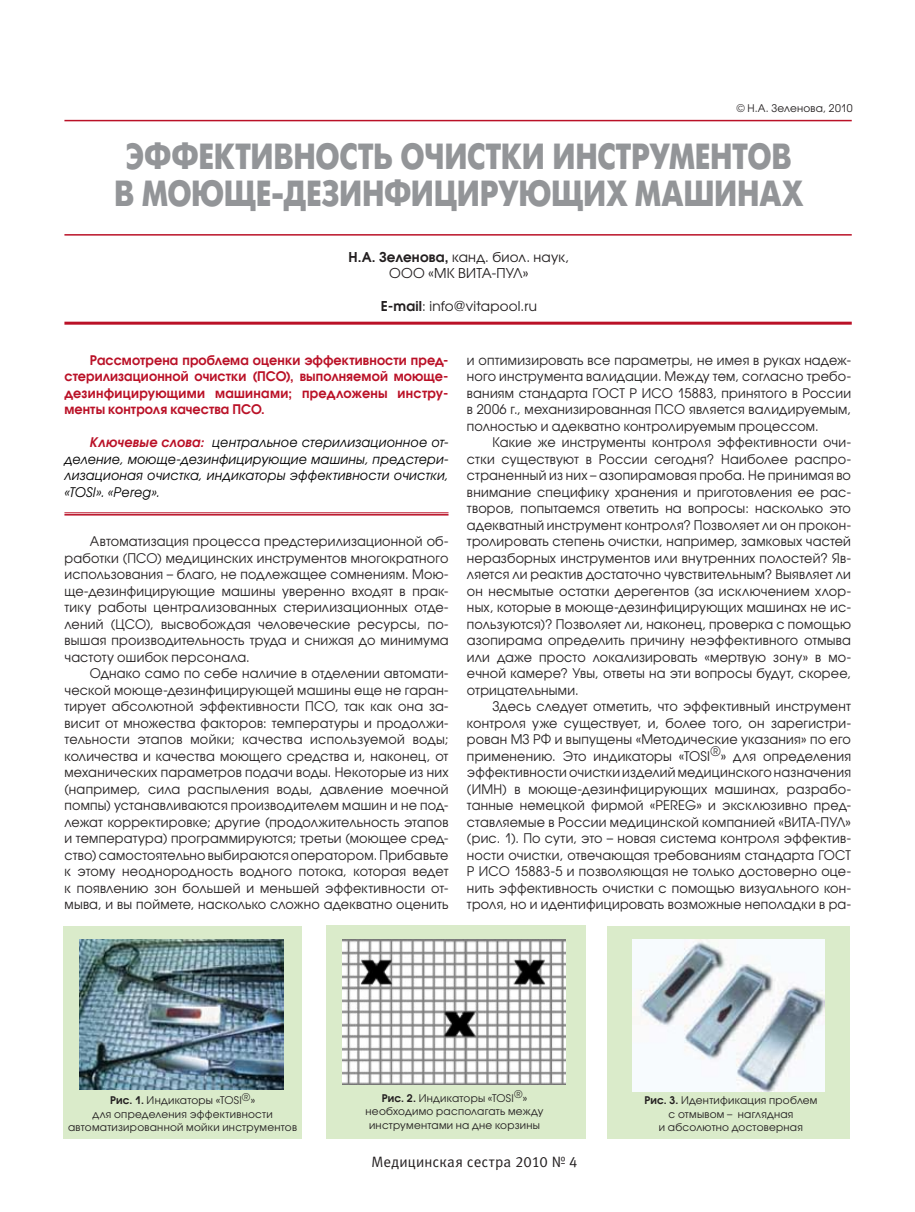
<style>
.page{position:relative;width:915px;height:1212px;background:#fff}
.page>*{position:absolute;margin:0;border:0;box-sizing:border-box;transform-origin:0 0}
.t1{font:700 36.3px/37.5px "Futuris C";letter-spacing:-.01em;color:#939598;text-align:center;scale:.82 1}
.t2{font:15px "Meta C";letter-spacing:.01em;color:#231f20}
.t3{font:13.5px/16.5px "Avant Garde Gothic C";letter-spacing:.015em;color:#231f20;text-align:center}
.t4{font:13.2px/16.5px "Avant Garde Gothic C";letter-spacing:.015em;color:#231f20;text-align:justify}
.t5{font:600 13.2px/16.5px "Avant Garde Gothic C";letter-spacing:.005em;color:#ba1127;text-align:justify}
.t6{font:italic 13.2px/16.5px "Avant Garde Gothic C";letter-spacing:.015em;color:#000;text-align:justify}
.t7{font:10.5px/13.5px "Avant Garde Gothic C";letter-spacing:.025em;color:#231f20;text-align:center}
.s1{font-weight:600}
.s2{font-weight:600;color:#ba1127}
</style>
<div class="page">
<hr style="left:64px;top:322px;width:787px;height:3px;background:#ba1127">
<hr style="left:64px;top:234px;width:787px;height:2px;background:#ba1127">
<hr style="left:64px;top:120px;width:787px;height:1px;background:#ba1127">
<hr style="left:64px;top:514px;width:384px;height:1px;background:#ba1127">
<hr style="left:64px;top:512px;width:384px;height:1px;background:#ba1127">
<div style="left:63px;top:926px;width:238px;height:212px;background:#daebca"></div>
<img style="left:80px;top:939px;width:204px;height:151px">
<div style="left:326px;top:925px;width:259px;height:214px;background:#daebca"></div>
<img style="left:342px;top:939px;width:223px;height:145px">
<div style="left:607px;top:926px;width:242px;height:212px;background:#daebca"></div>
<img style="left:632px;top:939px;width:192px;height:152px">
<p class="t7" style="left:736px;top:102px;width:117px">© Н.А. Зеленова, 2010</p>
<h1 class="t1" style="left:114px;top:138px;width:841px">ЭФФЕКТИВНОСТЬ ОЧИСТКИ ИНСТРУМЕНТОВ<br>В МОЮЩЕ-ДЕЗИНФИЦИРУЮЩИХ МАШИНАХ</h1>
<p class="t3" style="left:348px;top:248px;width:222px"><span class="s1">Н.А. Зеленова,</span> канд. биол. наук,<br>ООО «МК ВИТА-ПУЛ»</p>
<p class="t3" style="left:380px;top:298px;width:158px"><span class="s1">E-mail</span>: info@vitapool.ru</p>
<p class="t5" style="left:64px;top:351px;width:385px;text-indent:26px">Рассмотрена проблема оценки эффективности пред&shy;стерилизационной очистки (ПСО), выполняемой моюще&shy;дезинфицирующими машинами; предложены инстру&shy;менты контроля качества ПСО.</p>
<p class="t6" style="left:64px;top:434px;width:385px;text-indent:26px"><span class="s2">Ключевые слова:</span> центральное стерилизационное от&shy;деление, моюще-дезинфицирующие машины, предстери&shy;лизационая очистка, индикаторы эффективности очистки, «TOSI». «Pereg».</p>
<p class="t4" style="left:64px;top:533px;width:385px;text-indent:26px">Автоматизация процесса предстерилизационной об&shy;работки (ПСО) медицинских инструментов многократного использования – благо, не подлежащее сомнениям. Мою&shy;ще-дезинфицирующие машины уверенно входят в прак&shy;тику работы централизованных стерилизационных отде&shy;лений (ЦСО), высвобождая человеческие ресурсы, по&shy;вышая производительность труда и снижая до минимума частоту ошибок персонала.</p>
<p class="t4" style="left:64px;top:665px;width:385px;text-indent:26px">Однако само по себе наличие в отделении автомати&shy;ческой моюще-дезинфицирующей машины еще не гаран&shy;тирует абсолютной эффективности ПСО, так как она за&shy;висит от множества факторов: температуры и продолжи&shy;тельности этапов мойки; качества используемой воды; количества и качества моющего средства и, наконец, от механических параметров подачи воды. Некоторые из них (например, сила распыления воды, давление моечной помпы) устанавливаются производителем машин и не под&shy;лежат корректировке; другие (продолжительность этапов и температура) программируются; третьи (моющее сред&shy;ство) самостоятельно выбираются оператором. Прибавьте к этому неоднородность водного потока, которая ведет к появлению зон большей и меньшей эффективности от&shy;мыва, и вы поймете, насколько сложно адекватно оценить</p>
<p class="t4" style="left:467px;top:351px;width:385px">и оптимизировать все параметры, не имея в руках надеж&shy;ного инструмента валидации. Между тем, согласно требо&shy;ваниям стандарта ГОСТ Р ИСО 15883, принятого в России в 2006 г., механизированная ПСО является валидируемым, полностью и адекватно контролируемым процессом.</p>
<p class="t4" style="left:467px;top:434px;width:385px;text-indent:26px">Какие же инструменты контроля эффективности очи&shy;стки существуют в России сегодня? Наиболее распро&shy;страненный из них – азопирамовая проба. Не принимая во внимание специфику хранения и приготовления ее рас&shy;творов, попытаемся ответить на вопросы: насколько это адекватный инструмент контроля? Позволяет ли он прокон&shy;тролировать степень очистки, например, замковых частей неразборных инструментов или внутренних полостей? Яв&shy;ляется ли реактив достаточно чувствительным? Выявляет ли он несмытые остатки дерегентов (за исключением хлор&shy;ных, которые в моюще-дезинфицирующих машинах не ис&shy;пользуются)? Позволяет ли, наконец, проверка с помощью азопирама определить причину неэффективного отмыва или даже просто локализировать «мертвую зону» в мо&shy;ечной камере? Увы, ответы на эти вопросы будут, скорее, отрицательными.</p>
<p class="t4" style="left:467px;top:698px;width:385px;text-indent:26px">Здесь следует отметить, что эффективный инструмент контроля уже существует, и, более того, он зарегистри&shy;рован МЗ РФ и выпущены «Методические указания» по его применению. Это индикаторы «TOSI®» для определения эффективности очистки изделий медицинского назначения (ИМН) в моюще-дезинфицирующих машинах, разрабо&shy;танные немецкой фирмой «PEREG» и эксклюзивно пред&shy;ставляемые в России медицинской компанией «ВИТА-ПУЛ» (рис. 1). По сути, это – новая система контроля эффектив&shy;ности очистки, отвечающая требованиям стандарта ГОСТ Р ИСО 15883-5 и позволяющая не только достоверно оце&shy;нить эффективность очистки с помощью визуального кон&shy;троля, но и идентифицировать возможные неполадки в ра-</p>
<p class="t7" style="left:68px;top:1094px;width:230px"><span class="s1">Рис. 1.</span> Индикаторы «TOSI®»<br>для определения эффективности автоматизированной мойки инструментов</p>
<p class="t7" style="left:365px;top:1091px;width:179px"><span class="s1">Рис. 2.</span> Индикаторы «TOSI®» необходимо располагать между инструментами на дне корзины</p>
<p class="t7" style="left:644px;top:1093px;width:175px"><span class="s1">Рис. 3.</span> Идентификация проблем с отмывом – наглядная<br>и абсолютно достоверная</p>
<p class="t2" style="left:371px;top:1153px;width:207px">Медицинская сестра 2010 № 4</p>
</div>
